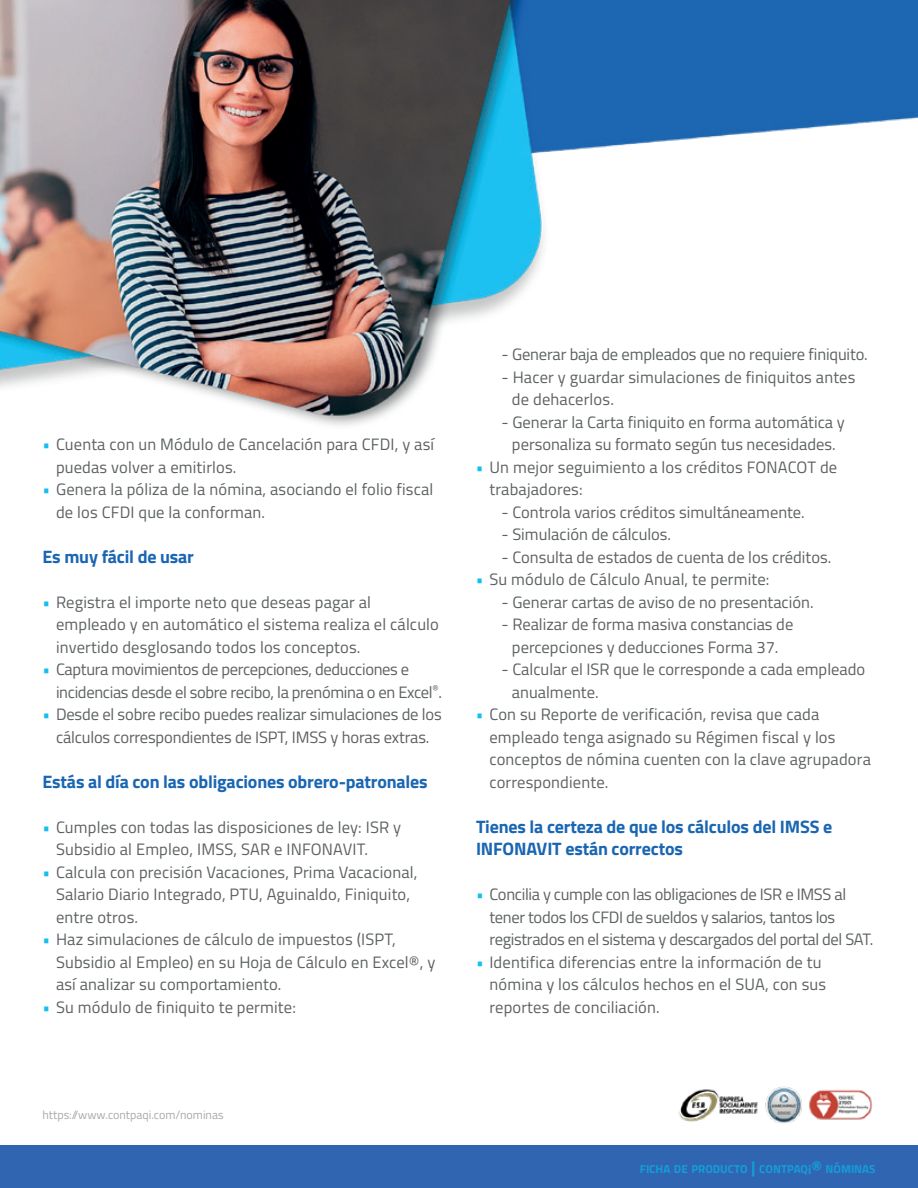
<style>
.page{position:relative;width:918px;height:1188px;background:#fff}
.page>*{position:absolute;margin:0;border:0;box-sizing:border-box;transform-origin:0 0}
.t1{font:700 18px/22.5px "Titillium Web";letter-spacing:-.01em;color:#1a66b2}
.t2{font:16.5px/22.5px "Titillium Web";letter-spacing:.01em;color:#5d6162}
.t3{font:16.5px/22.5px "Titillium Web";letter-spacing:-.02em;color:#5d6162}
.t4{font:16.5px/22.5px "Titillium Web";letter-spacing:-.01em;color:#5d6162;text-align:center}
.t5{font:12px "Titillium Web";color:#a8abaa}
.t6{font:700 11.55px "Titillium Web";color:#159dd9}
.s1{color:#14bfef}
.s2{font-size:16.5px}
.s3{font-size:12.75px}
</style>
<div class="page">
<div style="left:0;top:1145px;width:918px;height:43px;background:#3065b1"></div>
<img style="left:678px;top:1086px;width:194px;height:38px">
<img style="left:0;top:0;width:918px;height:426px">
<p class="t2" style="left:56px;top:432px;width:380px;text-indent:-13px"><span class="s1">•</span> Cuenta con un Módulo de Cancelación para CFDI, y así puedas volver a emitirlos.</p>
<p class="t2" style="left:56px;top:477px;width:379px;text-indent:-13px"><span class="s1">•</span> Genera la póliza de la nómina, asociando el folio fiscal de los CFDI que la conforman.</p>
<p class="t1" style="left:43px;top:544px;width:153px">Es muy fácil de usar</p>
<p class="t2" style="left:56px;top:590px;width:384px;text-indent:-13px"><span class="s1">•</span> Registra el importe neto que deseas pagar al empleado y en automático el sistema realiza el cálculo invertido desglosando todos los conceptos.</p>
<p class="t3" style="left:56px;top:657px;width:387px;text-indent:-13px"><span class="s1">•</span> Captura movimientos de percepciones, deducciones e incidencias desde el sobre recibo, la prenómina o en Excel<sup>®</sup>.</p>
<p class="t4" style="left:43px;top:702px;width:401px"><span class="s1">•</span> Desde el sobre recibo puedes realizar simulaciones de los cálculos correspondientes de ISPT, IMSS y horas extras.</p>
<p class="t1" style="left:43px;top:769px;width:387px">Estás al día con las obligaciones obrero-patronales</p>
<p class="t2" style="left:56px;top:815px;width:347px;text-indent:-13px"><span class="s1">•</span> Cumples con todas las disposiciones de ley: ISR y<br>Subsidio al Empleo, IMSS, SAR e INFONAVIT.</p>
<p class="t2" style="left:56px;top:860px;width:363px;text-indent:-13px"><span class="s1">•</span> Calcula con precisión Vacaciones, Prima Vacacional,<br>Salario Diario Integrado, PTU, Aguinaldo, Finiquito, entre otros.</p>
<p class="t2" style="left:56px;top:927px;width:381px;text-indent:-13px"><span class="s1">•</span> Haz simulaciones de cálculo de impuestos (ISPT,<br>Subsidio al Empleo) en su Hoja de Cálculo en Excel®, y así analizar su comportamiento.</p>
<p class="t2" style="left:43px;top:995px;width:255px"><span class="s1">•</span> Su módulo de finiquito te permite:</p>
<p class="t4" style="left:502px;top:342px;width:368px">- Generar baja de empleados que no requiere finiquito.</p>
<p class="t2" style="left:512px;top:365px;width:345px;text-indent:-10px">- Hacer y guardar simulaciones de finiquitos antes de dehacerlos.</p>
<p class="t2" style="left:502px;top:410px;width:345px;text-align:center">- Generar la Carta finiquito en forma automática y personaliza su formato según tus necesidades.</p>
<p class="t2" style="left:489px;top:455px;width:349px;text-indent:-13px"><span class="s1">•</span> Un mejor seguimiento a los créditos FONACOT de trabajadores:</p>
<p class="t2" style="left:501px;top:500px;width:305px">- Controla varios créditos simultáneamente.</p>
<p class="t2" style="left:501px;top:523px;width:171px">- Simulación de cálculos.</p>
<p class="t2" style="left:501px;top:545px;width:331px">- Consulta de estados de cuenta de los créditos.</p>
<p class="t2" style="left:476px;top:568px;width:295px"><span class="s1">•</span> Su módulo de Cálculo Anual, te permite:</p>
<p class="t2" style="left:501px;top:590px;width:314px">- Generar cartas de aviso de no presentación.</p>
<p class="t2" style="left:501px;top:613px;width:293px;text-align:center">- Realizar de forma masiva constancias de percepciones y deducciones Forma 37.</p>
<p class="t2" style="left:512px;top:658px;width:355px;text-indent:-10px">- Calcular el ISR que le corresponde a cada empleado anualmente.</p>
<p class="t2" style="left:489px;top:703px;width:383px;text-indent:-13px"><span class="s1">•</span> Con su Reporte de verificación, revisa que cada empleado tenga asignado su Régimen fiscal y los conceptos de nómina cuenten con la clave agrupadora correspondiente.</p>
<p class="t1" style="left:476px;top:814px;width:358px">Tienes la certeza de que los cálculos del IMSS e<br>INFONAVIT están correctos</p>
<p class="t3" style="left:490px;top:882px;width:385px;text-indent:-13px"><span class="s1">•</span> Concilia y cumple con las obligaciones de ISR e IMSS al tener todos los CFDI de sueldos y salarios, tantos los registrados en el sistema y descargados del portal del SAT.</p>
<p class="t2" style="left:490px;top:950px;width:338px;text-indent:-13px"><span class="s1">•</span> Identifica diferencias entre la información de tu nómina y los cálculos hechos en el SUA, con sus reportes de conciliación.</p>
<p class="t5" style="left:43px;top:1106px;width:183px">https://www.contpaqi.com/nominas</p>
<p class="t6" style="left:640px;top:1160px;width:237px">FICHA DE PRODUCTO <span class="s2">|</span> CONTPAQ<span class="s3">i</span><span class="s2">®</span> NÓMINAS</p>
</div>
